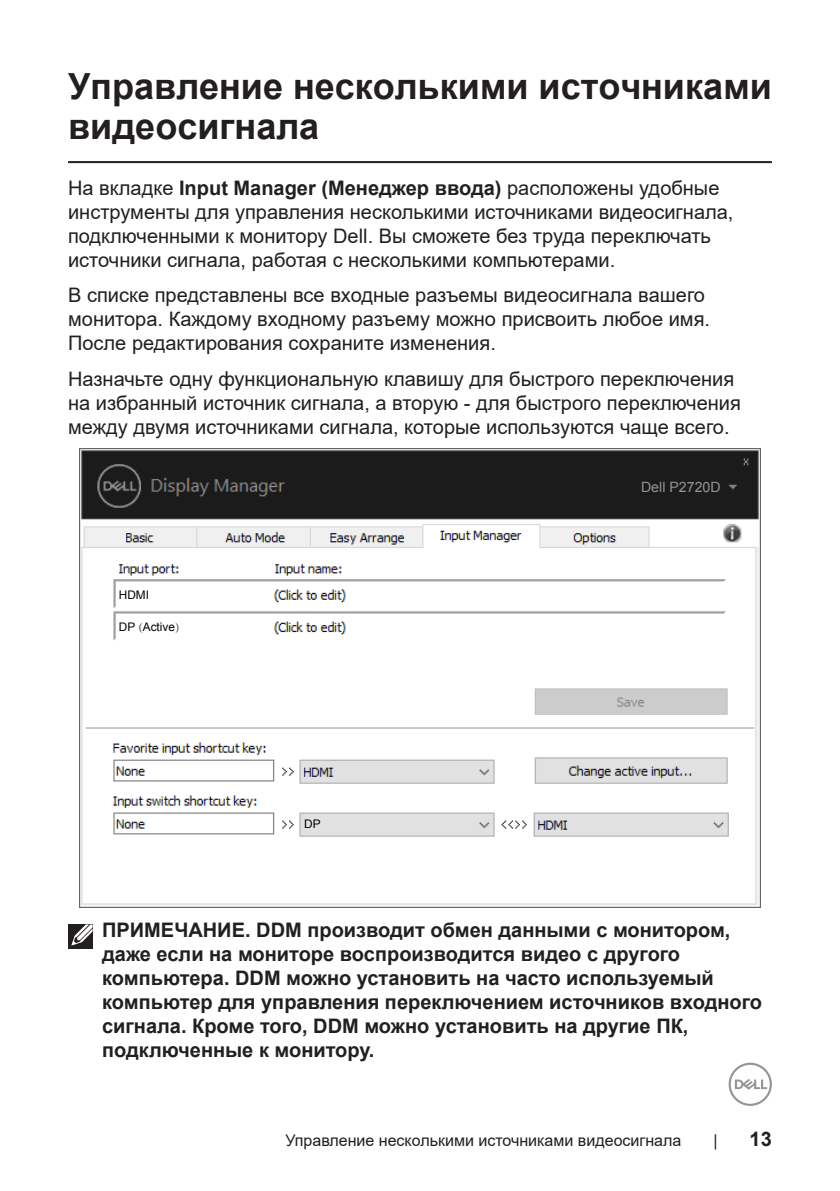
<style>
.page{position:relative;width:840px;height:1191px;background:#fff}
.page>*{position:absolute;margin:0;border:0;box-sizing:border-box;transform-origin:0 0}
.Head_1{font:700 36px/40px "Arial";color:#231f20}
.Paragraph{font:20px/24px "Arial";color:#231f20}
.Note{font:700 20px/24px "Arial";color:#231f20}
.t1{font:16px "Arial";color:#231f20}
.t2{font:14.2px "Arial";color:#939393}
.t3{font:11.8px "Arial";color:#000}
.s1{font-weight:700}
.s2{font-family:"Adobe Song Std";font-weight:300}
</style>
<div class="page">
<svg style="left:728px;top:1062px;width:43px;height:44px"></svg>
<hr style="left:68px;top:161px;width:703px;height:2px;background:#231f20">
<img style="left:79px;top:449px;width:681px;height:458px">
<div style="left:118px;top:587px;width:30px;height:15px;background:#fff"></div>
<div style="left:118px;top:619px;width:39px;height:15px;background:#fff"></div>
<div style="left:334px;top:765px;width:15px;height:13px;background:#e1e1e1"></div>
<div style="left:567px;top:817px;width:16px;height:14px;background:#e1e1e1"></div>
<div style="left:620px;top:477px;width:104px;height:21px;background:#1b1b1b"></div>
<div style="left:109px;top:642px;width:623px;height:36px;background:#fff"></div>
<div style="left:68px;top:924px;width:24px;height:25px;background:#231f20"></div>
<svg style="left:71px;top:924px;width:22px;height:22px"></svg>
<p class="Head_1" style="left:68px;top:67px;width:705px">Управление несколькими источниками видеосигнала</p>
<p class="Paragraph" style="left:68px;top:176px;width:666px">На вкладке <span class="s1">Input Manager (Менеджер ввода)</span> расположены удобные инструменты для управления несколькими источниками видеосигнала, подключенными к монитору Dell. Вы сможете без труда переключать источники сигнала, работая с несколькими компьютерами.</p>
<p class="Paragraph" style="left:68px;top:283px;width:643px">В списке представлены все входные разъемы видеосигнала вашего монитора. Каждому входному разъему можно присвоить любое имя.<br>После редактирования сохраните изменения.</p>
<p class="Paragraph" style="left:68px;top:366px;width:674px">Назначьте одну функциональную клавишу для быстрого переключения на избранный источник сигнала, а вторую - для быстрого переключения между двумя источниками сигнала, которые используются чаще всего.</p>
<p class="t3" style="left:119px;top:586px;width:32px">HDMI</p>
<p class="t3" style="left:119px;top:619px;width:62px">DP <span class="s2">(</span>Active<span class="s2">)</span></p>
<p class="t3" style="left:304px;top:816px;width:18px">DP</p>
<p class="t2" style="left:640px;top:478px;width:81px">Dell P2720D</p>
<p class="Note" style="left:102px;top:918px;width:661px">ПРИМЕЧАНИЕ. DDM производит обмен данными с монитором, даже если на мониторе воспроизводится видео с другого компьютера. DDM можно установить на часто используемый компьютер для управления переключением источников входного сигнала. Кроме того, DDM можно установить на другие ПК, подключенные к монитору.</p>
<p class="t1" style="left:285px;top:1129px;width:397px">Управление несколькими источниками видеосигнала</p>
<p class="t1" style="left:713px;top:1129px;width:6px">|</p>
<p class="Note" style="left:749px;top:1127px;width:24px">13</p>
</div>
